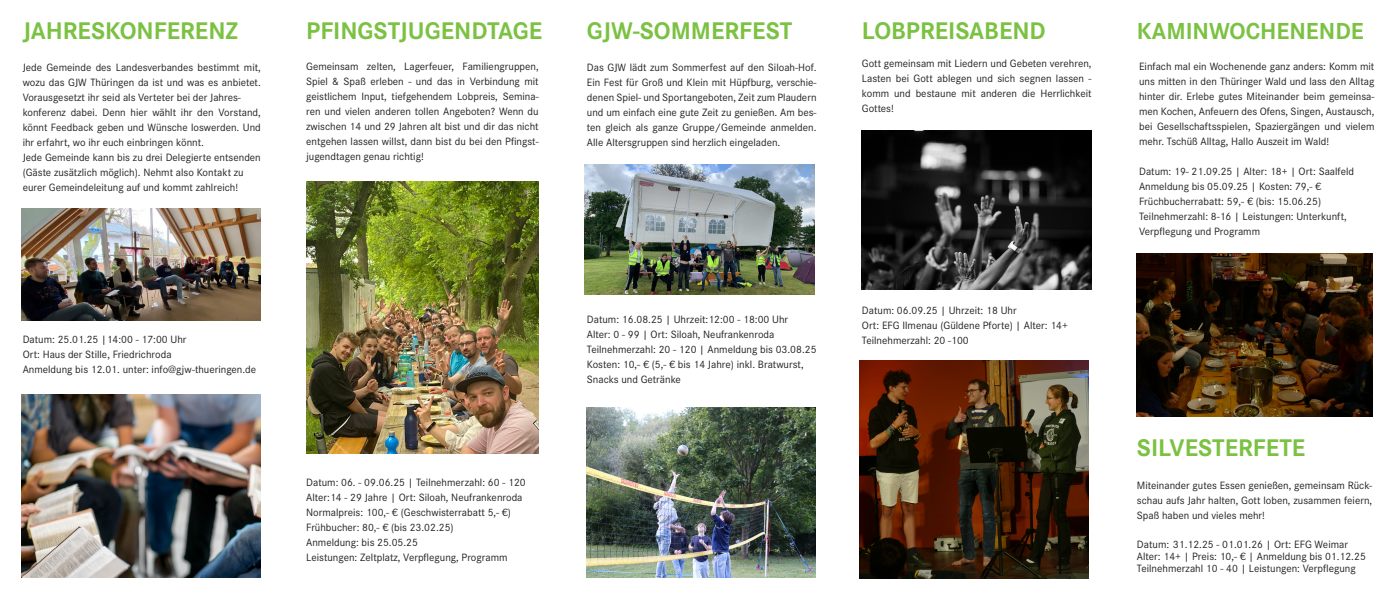
<style>
.page{position:relative;width:1395px;height:601px;background:#fff}
.page>*{position:absolute;margin:0;border:0;box-sizing:border-box;transform-origin:0 0}
.Einf__Abs{font:700 25px "Corporate S";color:#7bc142}
.Einf__Abs-2{font:700 24px "Corporate S";color:#7bc142}
.Einf__Abs-3{font:11px/15px "Corporate S";color:#231f20;text-align:justify}
</style>
<div class="page">
<img style="left:862px;top:130px;width:229px;height:159px">
<img style="left:1137px;top:254px;width:235px;height:163px">
<img style="left:585px;top:165px;width:229px;height:129px">
<img style="left:306px;top:181px;width:233px;height:273px">
<img style="left:22px;top:208px;width:238px;height:112px">
<img style="left:586px;top:407px;width:230px;height:171px">
<img style="left:22px;top:395px;width:238px;height:183px">
<img style="left:859px;top:360px;width:230px;height:218px">
<p class="Einf__Abs" style="left:23px;top:14px;width:217px">JAHRESKONFERENZ</p>
<p class="Einf__Abs-3" style="left:23px;top:59px;width:240px">Jede Gemeinde des Landesverbandes bestimmt mit, wozu das GJW Thüringen da ist und was es anbietet.<br>Vorausgesetzt ihr seid als Verteter bei der Jahres-</p>
<p class="Einf__Abs-3" style="left:23px;top:104px;width:240px">konferenz dabei. Denn hier wählt ihr den Vorstand, könnt Feedback geben und Wünsche loswerden. Und ihr erfahrt, wo ihr euch einbringen könnt.</p>
<p class="Einf__Abs-3" style="left:23px;top:149px;width:240px">Jede Gemeinde kann bis zu drei Delegierte entsenden (Gäste zusätzlich möglich). Nehmt also Kontakt zu</p>
<p class="Einf__Abs-3" style="left:23px;top:179px;width:217px">eurer Gemeindeleitung auf und kommt zahlreich!</p>
<p class="Einf__Abs-3" style="left:23px;top:332px;width:165px">Datum: 25.01.25 |14:00 - 17:00 Uhr</p>
<p class="Einf__Abs-3" style="left:23px;top:347px;width:150px">Ort: Haus der Stille, Friedrichroda</p>
<p class="Einf__Abs-3" style="left:23px;top:362px;width:235px">Anmeldung bis 12.01. unter: info@gjw-thueringen.de</p>
<p class="Einf__Abs" style="left:306px;top:14px;width:237px">PFINGSTJUGENDTAGE</p>
<p class="Einf__Abs-3" style="left:306px;top:58px;width:234px">Gemeinsam zelten, Lagerfeuer, Familiengruppen, Spiel &amp; Spaß erleben - und das in Verbindung mit geistlichem Input, tiefgehendem Lobpreis, Semina&shy;ren und vielen anderen tollen Angeboten? Wenn du zwischen 14 und 29 Jahren alt bist und dir das nicht entgehen lassen willst, dann bist du bei den Pfingst&shy;jugendtagen genau richtig!</p>
<p class="Einf__Abs-3" style="left:306px;top:474px;width:221px">Datum: 06. - 09.06.25 | Teilnehmerzahl: 60 - 120<br>Alter:14 - 29 Jahre | Ort: Siloah, Neufrankenroda</p>
<p class="Einf__Abs-3" style="left:306px;top:504px;width:206px">Normalpreis: 100,- € (Geschwisterrabatt 5,- €)</p>
<p class="Einf__Abs-3" style="left:306px;top:519px;width:149px">Frühbucher: 80,- € (bis 23.02.25)</p>
<p class="Einf__Abs-3" style="left:306px;top:534px;width:113px">Anmeldung: bis 25.05.25</p>
<p class="Einf__Abs-3" style="left:306px;top:549px;width:203px">Leistungen: Zeltplatz, Verpflegung, Programm</p>
<p class="Einf__Abs" style="left:587px;top:14px;width:207px">GJW-SOMMERFEST</p>
<p class="Einf__Abs-2" style="left:1137px;top:14px;width:228px">KAMINWOCHENENDE</p>
<p class="Einf__Abs" style="left:862px;top:14px;width:185px">LOBPREISABEND</p>
<p class="Einf__Abs-3" style="left:587px;top:59px;width:231px">Das GJW lädt zum Sommerfest auf den Siloah-Hof.<br>Ein Fest für Groß und Klein mit Hüpfburg, verschie&shy;denen Spiel- und Sportangeboten, Zeit zum Plaudern und um einfach eine gute Zeit zu genießen. Am bes&shy;ten gleich als ganze Gruppe/Gemeinde anmelden.<br>Alle Altersgruppen sind herzlich eingeladen.</p>
<p class="Einf__Abs-3" style="left:862px;top:55px;width:231px">Gott gemeinsam mit Liedern und Gebeten verehren, Lasten bei Gott ablegen und sich segnen lassen - komm und bestaune mit anderen die Herrlichkeit Gottes!</p>
<p class="Einf__Abs-3" style="left:587px;top:311px;width:203px">Datum: 16.08.25 | Uhrzeit:12:00 - 18:00 Uhr</p>
<p class="Einf__Abs-3" style="left:587px;top:326px;width:189px">Alter: 0 - 99 | Ort: Siloah, Neufrankenroda</p>
<p class="Einf__Abs-3" style="left:587px;top:341px;width:231px">Teilnehmerzahl: 20 - 120 | Anmeldung bis 03.08.25</p>
<p class="Einf__Abs-3" style="left:587px;top:356px;width:218px">Kosten: 10,- € (5,- € bis 14 Jahre) inkl. Bratwurst,<br>Snacks und Getränke</p>
<p class="Einf__Abs-3" style="left:862px;top:302px;width:156px">Datum: 06.09.25 | Uhrzeit: 18 Uhr</p>
<p class="Einf__Abs-3" style="left:862px;top:317px;width:208px">Ort: EFG Ilmenau (Güldene Pforte) | Alter: 14+<br>Teilnehmerzahl: 20 -100</p>
<p class="Einf__Abs-3" style="left:1139px;top:58px;width:237px">Einfach mal ein Wochenende ganz anders: Komm mit uns mitten in den Thüringer Wald und lass den Alltag hinter dir. Erlebe gutes Miteinander beim gemeinsa&shy;men Kochen, Anfeuern des Ofens, Singen, Austausch, bei Gesellschaftsspielen, Spaziergängen und vielem mehr. Tschüß Alltag, Hallo Auszeit im Wald!</p>
<p class="Einf__Abs-3" style="left:1139px;top:163px;width:216px">Datum: 19- 21.09.25 | Alter: 18+ | Ort: Saalfeld</p>
<p class="Einf__Abs-3" style="left:1139px;top:178px;width:184px">Anmeldung bis 05.09.25 | Kosten: 79,- €</p>
<p class="Einf__Abs-3" style="left:1139px;top:193px;width:183px">Früchbucherrabatt: 59,- € (bis: 15.06.25)</p>
<p class="Einf__Abs-3" style="left:1139px;top:208px;width:209px">Teilnehmerzahl: 8-16 | Leistungen: Unterkunft,</p>
<p class="Einf__Abs-3" style="left:1139px;top:223px;width:123px">Verpflegung und Programm</p>
<p class="Einf__Abs" style="left:1137px;top:431px;width:170px">SILVESTERFETE</p>
<p class="Einf__Abs-3" style="left:1137px;top:478px;width:237px">Miteinander gutes Essen genießen, gemeinsam Rück&shy;schau aufs Jahr halten, Gott loben, zusammen feiern, Spaß haben und vieles mehr!</p>
<p class="Einf__Abs-3" style="left:1137px;top:537px;width:212px">Datum: 31.12.25 - 01.01.26 | Ort: EFG Weimar</p>
<p class="Einf__Abs-3" style="left:1137px;top:549px;width:230px">Alter: 14+ | Preis: 10,- € | Anmeldung bis 01.12.25</p>
<p class="Einf__Abs-3" style="left:1137px;top:561px;width:220px">Teilnehmerzahl 10 - 40 | Leistungen: Verpflegung</p>
</div>
